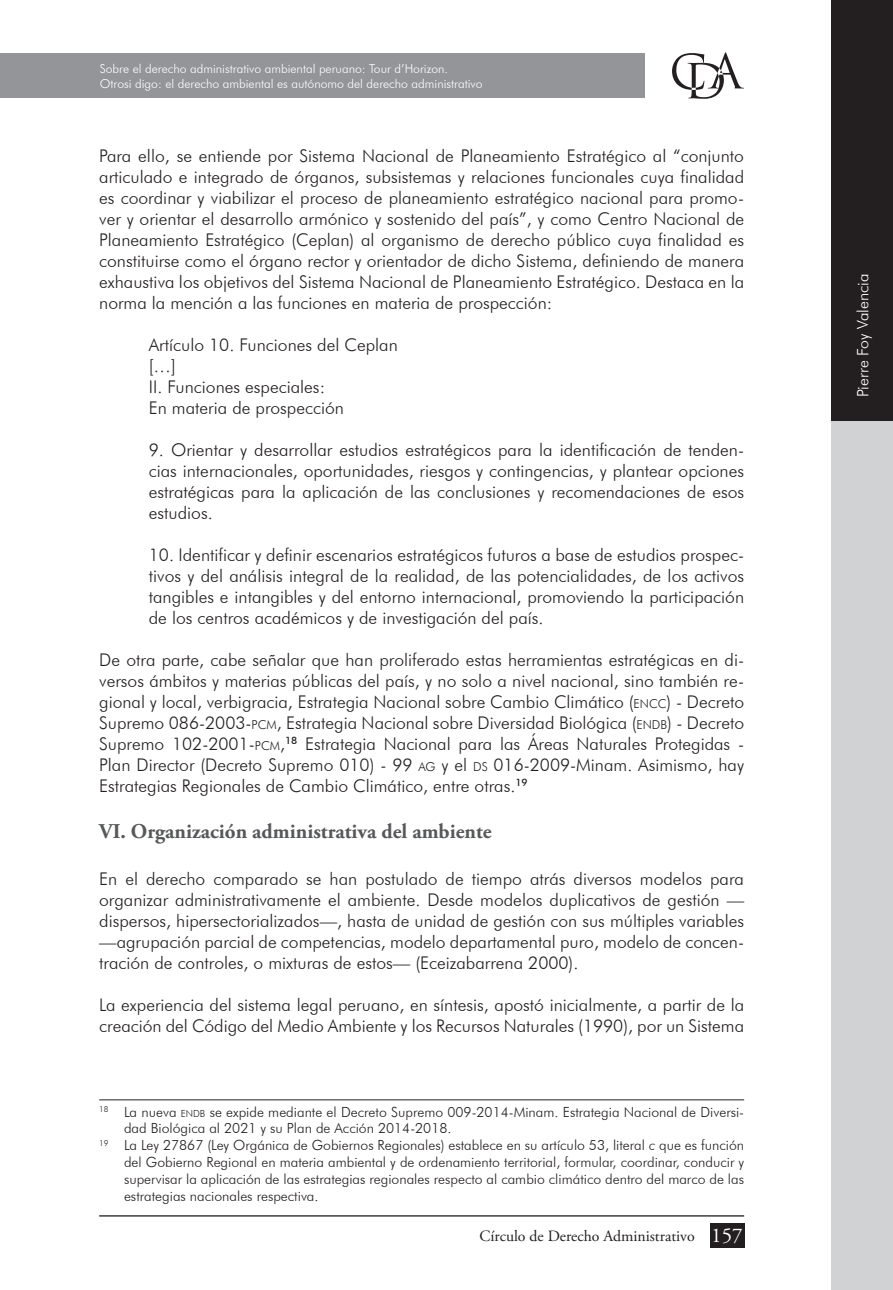
<style>
.page{position:relative;width:893px;height:1290px;background:#fff}
.page>*{position:absolute;margin:0;border:0;box-sizing:border-box;transform-origin:0 0}
.t1{font:700 21px "Adobe Garamond Pro";color:#57585a}
.t2{font:300 17.5px/21px "Futura BT";color:#231f20;text-align:justify}
.t3{font:15.75px "Adobe Garamond Pro";color:#231f20}
.t4{font:300 15.75px "Futura BT";color:#fff}
.t5{font:300 14px "Futura BT";color:#231f20}
.t6{font:300 12.25px/14.7px "Futura BT";color:#fff}
.s1{font-size:12.25px}
.s2{font-style:inherit}
.s3{font-size:9.8px}
.s4{font-style:italic}
.s5{font-size:21px;color:#fff}
</style>
<div class="page">
<div style="left:832px;top:0;width:61px;height:422px;background:#231f20"></div>
<div style="left:832px;top:422px;width:61px;height:868px;background:#d1d2d4"></div>
<div style="left:0;top:53px;width:645px;height:45px;background:#939598"></div>
<svg style="left:672px;top:52px;width:72px;height:47px"></svg>
<div style="left:710px;top:1223px;width:34px;height:25px;background:#231f20"></div>
<hr style="left:99px;top:1215px;width:645px;height:1px;background:#231f20">
<hr style="left:99px;top:1099px;width:645px;height:1px;background:#231f20">
<p class="t6" style="left:100px;top:61px;width:384px">Sobre el derecho administrativo ambiental peruano: Tour d’Horizon.<br>Otrosi digo: el derecho ambiental es autónomo del derecho administrativo</p>
<p class="t2" style="left:99px;top:145px;width:646px">Para ello, se entiende por Sistema Nacional de Planeamiento Estratégico al “conjunto articulado e integrado de órganos, subsistemas y relaciones funcionales cuya finalidad es coordinar y viabilizar el proceso de planeamiento estratégico nacional para promo&shy;ver y orientar el desarrollo armónico y sostenido del país”, y como Centro Nacional de Planeamiento Estratégico (Ceplan) al organismo de derecho público cuya finalidad es constituirse como el órgano rector y orientador de dicho Sistema, definiendo de manera exhaustiva los objetivos del Sistema Nacional de Planeamiento Estratégico. Destaca en la norma la mención a las funciones en materia de prospección:</p>
<p class="t2" style="left:149px;top:334px;width:250px;text-align:left">Artículo 10. Funciones del Ceplan […]<br>II. Funciones especiales:<br>En materia de prospección</p>
<p class="t2" style="left:149px;top:439px;width:597px">9. Orientar y desarrollar estudios estratégicos para la identificación de tenden&shy;cias internacionales, oportunidades, riesgos y contingencias, y plantear opciones estratégicas para la aplicación de las conclusiones y recomendaciones de esos estudios.</p>
<p class="t2" style="left:149px;top:544px;width:597px">10. Identificar y definir escenarios estratégicos futuros a base de estudios prospec&shy;tivos y del análisis integral de la realidad, de las potencialidades, de los activos tangibles e intangibles y del entorno internacional, promoviendo la participación de los centros académicos y de investigación del país.</p>
<p class="t2" style="left:99px;top:649px;width:646px">De otra parte, cabe señalar que han proliferado estas herramientas estratégicas en di&shy;versos ámbitos y materias públicas del país, y no solo a nivel nacional, sino también re&shy;gional y local, verbigracia, Estrategia Nacional sobre Cambio Climático (<span class="s1">ENCC</span>) - Decreto Supremo 086-2003-<span class="s1">PCM</span>, Estrategia Nacional sobre Diversidad Biológica (<span class="s1">ENDB</span>) - Decreto Supremo 102-2001-<span class="s1">PCM</span><span class="s2">,</span><sup>18</sup> Estrategia Nacional para las Áreas Naturales Protegidas - Plan Director (Decreto Supremo 010) - 99 <span class="s1">AG</span> y el <span class="s1">DS</span> 016-2009-Minam. Asimismo, hay Estrategias Regionales de Cambio Climático, entre otras.<sup>19</sup></p>
<p class="t1" style="left:99px;top:819px;width:394px">VI. Organización administrativa del ambiente</p>
<p class="t2" style="left:99px;top:868px;width:646px">En el derecho comparado se han postulado de tiempo atrás diversos modelos para organizar administrativamente el ambiente. Desde modelos duplicativos de gestión — dispersos, hipersectorializados—, hasta de unidad de gestión con sus múltiples variables —agrupación parcial de competencias, modelo departamental puro, modelo de concen&shy;tración de controles, o mixturas de estos— (Eceizabarrena 2000).</p>
<p class="t2" style="left:99px;top:994px;width:646px">La experiencia del sistema legal peruano, en síntesis, apostó inicialmente, a partir de la creación del Código del Medio Ambiente y los Recursos Naturales (1990), por un Sistema</p>
<p class="t5" style="left:99px;top:1103px;width:646px"><sup>18</sup> La nueva <span class="s3">ENDB</span> se expide mediante el Decreto Supremo 009-2014-Minam. Estrategia Nacional de Diversi-</p>
<p class="t5" style="left:124px;top:1120px;width:329px">dad Biológica al 2021 y su Plan de Acción 2014-2018.</p>
<p class="t5" style="left:99px;top:1137px;width:646px"><sup>19</sup> La Ley 27867 (Ley Orgánica de Gobiernos Regionales) establece en su artículo 53, literal <span class="s4">c</span> que es función</p>
<p class="t5" style="left:124px;top:1153px;width:622px">del Gobierno Regional en materia ambiental y de ordenamiento territorial, formular, coordinar, conducir y</p>
<p class="t5" style="left:124px;top:1170px;width:622px">supervisar la aplicación de las estrategias regionales respecto al cambio climático dentro del marco de las</p>
<p class="t5" style="left:124px;top:1187px;width:196px">estrategias nacionales respectiva.</p>
<p class="t3" style="left:480px;top:1227px;width:265px">Círculo de Derecho Administrativo <span class="s5">157</span></p>
<p class="t4" style="left:853px;top:397px;width:125px;rotate:-90deg">Pierre Foy Valencia</p>
</div>
